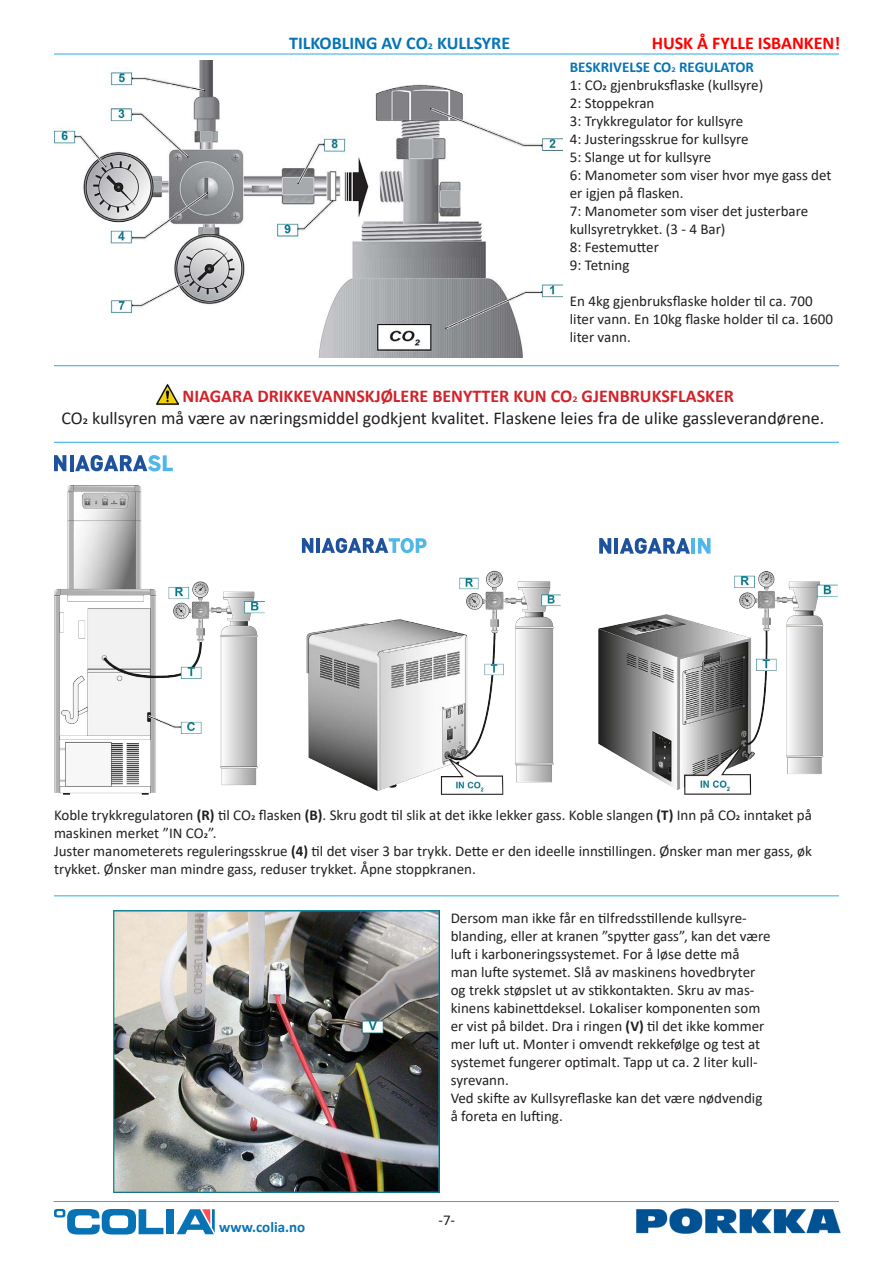
<style>
.page{position:relative;width:893px;height:1263px;background:#fff}
.page>*{position:absolute;margin:0;border:0;box-sizing:border-box;transform-origin:0 0}
.t1{font:18px "Calibri";color:#231f20}
.t2{font:700 18px "Calibri";color:#d1232a}
.t3{font:700 18px "Calibri";color:#0674b6}
.t4{font:700 18px "Calibri";color:#f00}
.t5{font:15px/18px "Calibri";color:#231f20}
.t6{font:700 15px "Calibri";color:#0674b6}
.s1{font-weight:400}
.s2{font-weight:700}
</style>
<div class="page">
<hr style="left:54px;top:1201px;width:785px;height:1px;background:#29abe2">
<svg style="left:54px;top:1209px;width:109px;height:25px"></svg>
<div style="left:166px;top:1209px;width:8px;height:25px;background:#0773b5"></div>
<svg style="left:177px;top:1209px;width:38px;height:25px"></svg>
<img style="left:636px;top:1208px;width:204px;height:26px">
<img style="left:54px;top:61px;width:508px;height:296px">
<img style="left:156px;top:384px;width:22px;height:21px">
<hr style="left:54px;top:365px;width:785px;height:1px;background:#29abe2">
<hr style="left:54px;top:442px;width:785px;height:1px;background:#29abe2">
<img style="left:54px;top:485px;width:210px;height:309px">
<img style="left:306px;top:570px;width:254px;height:224px">
<img style="left:598px;top:572px;width:240px;height:223px">
<svg style="left:302px;top:538px;width:11px;height:15px"></svg>
<hr style="left:316px;top:538px;width:4px;height:15px;background:#1e529c">
<svg style="left:321px;top:538px;width:105px;height:15px"></svg>
<hr style="left:691px;top:538px;width:4px;height:16px;background:#50b7e8">
<svg style="left:698px;top:538px;width:12px;height:16px"></svg>
<svg style="left:599px;top:538px;width:12px;height:16px"></svg>
<hr style="left:614px;top:538px;width:4px;height:16px;background:#1e529c">
<svg style="left:620px;top:538px;width:70px;height:16px"></svg>
<svg style="left:54px;top:455px;width:12px;height:16px"></svg>
<hr style="left:70px;top:455px;width:4px;height:16px;background:#1e529c">
<svg style="left:75px;top:455px;width:98px;height:16px"></svg>
<img style="left:114px;top:910px;width:326px;height:282px">
<hr style="left:54px;top:895px;width:785px;height:1px;background:#29abe2">
<hr style="left:54px;top:54px;width:785px;height:1px;background:#29abe2">
<p class="t3" style="left:289px;top:30px;width:223px">TILKOBLING AV CO<span class="s1">2</span> KULLSYRE</p>
<p class="t4" style="left:652px;top:30px;width:190px">HUSK Å FYLLE ISBANKEN!</p>
<p class="t6" style="left:570px;top:57px;width:186px">BESKRIVELSE CO<span class="s1">2</span> REGULATOR</p>
<p class="t5" style="left:570px;top:76px;width:195px">1: CO2 gjenbruksflaske (kullsyre)</p>
<p class="t5" style="left:570px;top:94px;width:86px">2: Stoppekran</p>
<p class="t5" style="left:570px;top:112px;width:175px">3: Trykkregulator for kullsyre</p>
<p class="t5" style="left:570px;top:130px;width:180px">4: Justeringsskrue for kullsyre</p>
<p class="t5" style="left:570px;top:148px;width:143px">5: Slange ut for kullsyre</p>
<p class="t5" style="left:570px;top:166px;width:263px">6: Manometer som viser hvor mye gass det er igjen på flasken.</p>
<p class="t5" style="left:570px;top:202px;width:240px">7: Manometer som viser det justerbare kullsyretrykket. (3 - 4 Bar)</p>
<p class="t5" style="left:570px;top:238px;width:91px">8: Festemutter</p>
<p class="t5" style="left:570px;top:256px;width:61px">9: Tetning</p>
<p class="t5" style="left:570px;top:292px;width:265px">En 4kg gjenbruksflaske holder til ca. 700 liter vann. En 10kg flaske holder til ca. 1600 liter vann.</p>
<p class="t2" style="left:183px;top:384px;width:553px">NIAGARA DRIKKEVANNSKJØLERE BENYTTER KUN CO<span class="s1">2</span> GJENBRUKSFLASKER</p>
<p class="t1" style="left:61px;top:405px;width:764px">CO2 kullsyren må være av næringsmiddel godkjent kvalitet. Flaskene leies fra de ulike gassleverandørene.</p>
<p class="t5" style="left:54px;top:805px;width:759px">Koble trykkregulatoren <span class="s2">(R)</span> til CO2 flasken <span class="s2">(B)</span>. Skru godt til slik at det ikke lekker gass. Koble slangen <span class="s2">(T)</span> Inn på CO2 inntaket på maskinen merket ”IN CO2”.</p>
<p class="t5" style="left:54px;top:841px;width:759px">Juster manometerets reguleringsskrue <span class="s2">(4)</span> til det viser 3 bar trykk. Dette er den ideelle innstillingen. Ønsker man mer gass, øk trykket. Ønsker man mindre gass, reduser trykket. Åpne stoppkranen.</p>
<p class="t5" style="left:451px;top:908px;width:321px">Dersom man ikke får en tilfredsstillende kullsyre&shy;blanding, eller at kranen ”spytter gass”, kan det være luft i karboneringssystemet. For å løse dette må<br>man lufte systemet. Slå av maskinens hovedbryter og trekk støpslet ut av stikkontakten. Skru av mas&shy;kinens kabinettdeksel. Lokaliser komponenten som er vist på bildet. Dra i ringen <span class="s2">(V)</span> til det ikke kommer mer luft ut. Monter i omvendt rekkefølge og test at systemet fungerer optimalt. Tapp ut ca. 2 liter kull&shy;syrevann.</p>
<p class="t5" style="left:451px;top:1088px;width:313px">Ved skifte av Kullsyreflaske kan det være nødvendig å foreta en lufting.</p>
<p class="t6" style="left:219px;top:1216px;width:88px">www.colia.no</p>
<p class="t5" style="left:438px;top:1210px;width:18px">-7-</p>
</div>
